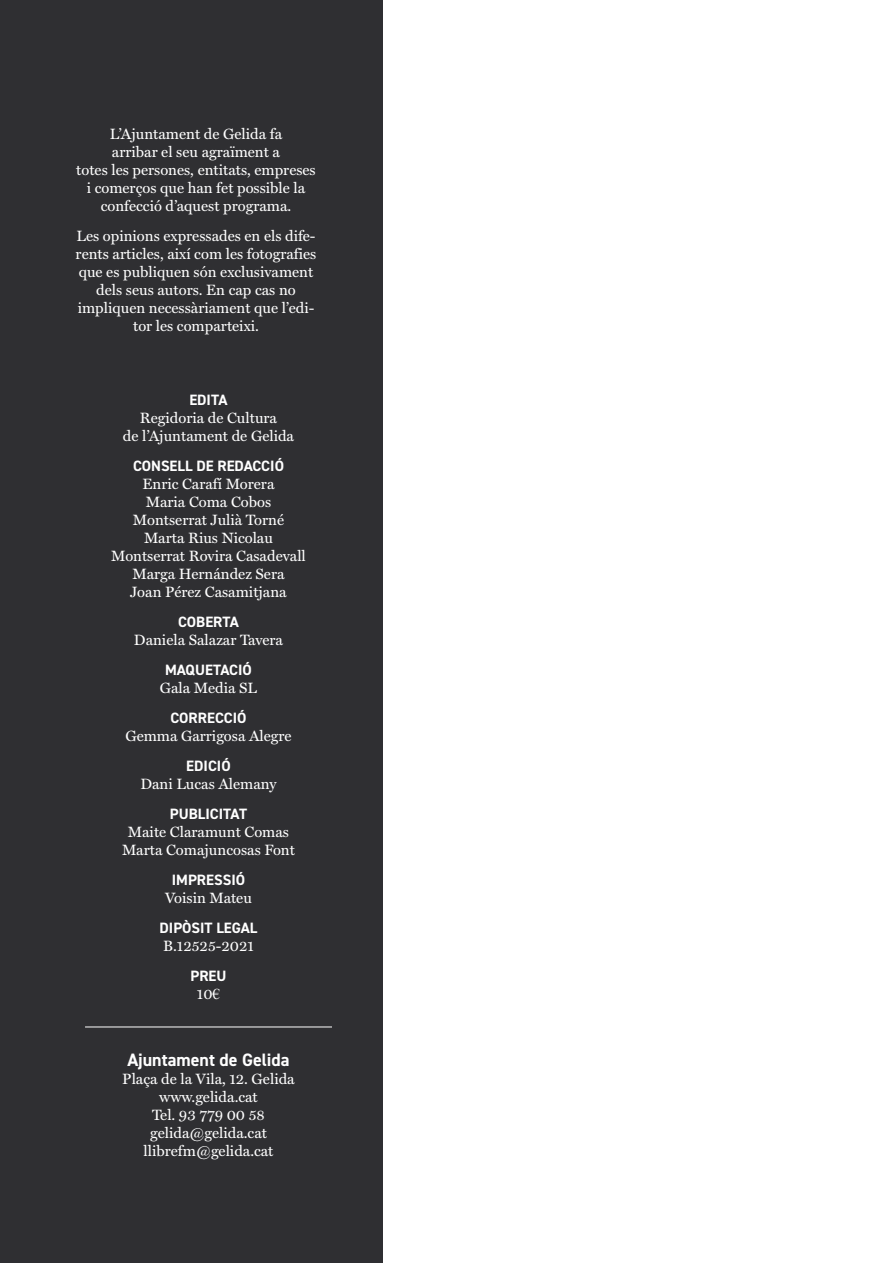
<style>
.page{position:relative;width:893px;height:1263px;background:#fff}
.page>*{position:absolute;margin:0;border:0;box-sizing:border-box;transform-origin:0 0}
.t1{font:700 18px "DIN2014";color:#fff}
.t2{font:15px/18px "Miller Text Roman";color:#fff;text-align:center}
.t3{font:700 15px/18px "DIN2014";color:#fff}
.s1{font-family:"DIN2014";font-weight:700}
.s2{font-family:"Miller Text Roman";font-weight:400}
.s3{font-family:"Times New Roman";font-weight:400}
</style>
<div class="page">
<div style="left:0;top:0;width:383px;height:1263px;background:#2f2f32"></div>
<hr style="left:85px;top:1026px;width:247px;height:1px;background:#fff">
<p class="t2" style="left:76px;top:125px;width:241px">L’Ajuntament de Gelida fa<br>arribar el seu agraïment a<br>totes les persones, entitats, empreses i comerços que han fet possible la confecció d’aquest programa.</p>
<p class="t2" style="left:76px;top:227px;width:242px">Les opinions expressades en els dife&shy;rents articles, així com les fotografies que es publiquen són exclusivament dels seus autors. En cap cas no impliquen necessàriament que l’edi&shy;tor les comparteixi.</p>
<p class="t2" style="left:123px;top:391px;width:173px"><span class="s1">EDITA<br></span>Regidoria de Cultura<br>de l’Ajuntament de Gelida</p>
<p class="t2" style="left:111px;top:457px;width:196px"><span class="s1">CONSELL DE REDACCIÓ<br></span>Enric Carafí Morera<br>Maria Coma Cobos<br>Montserrat Julià Torné<br>Marta Rius Nicolau<br>Montserrat Rovira Casadevall<br>Marga Hernández Sera<br>Joan Pérez Casamitjana</p>
<p class="t2" style="left:134px;top:613px;width:151px"><span class="s1">COBERTA<br></span>Daniela Salazar Tavera</p>
<p class="t2" style="left:160px;top:661px;width:99px"><span class="s1">MAQUETACIÓ<br></span>Gala Media SL</p>
<p class="t2" style="left:125px;top:709px;width:168px"><span class="s1">CORRECCIÓ<br></span>Gemma Garrigosa Alegre</p>
<p class="t2" style="left:140px;top:757px;width:138px"><span class="s1">EDICIÓ<br></span>Dani Lucas Alemany</p>
<p class="t2" style="left:122px;top:805px;width:174px"><span class="s1">PUBLICITAT<br></span>Maite Claramunt Comas<br>Marta Comajuncosas Font</p>
<p class="t2" style="left:165px;top:871px;width:88px"><span class="s1">IMPRESSIÓ<br></span>Voisin Mateu</p>
<p class="t3" style="left:160px;top:919px;width:99px">DIPÒSIT LEGAL<br><span class="s2">B.12525-2021</span></p>
<p class="t3" style="left:191px;top:967px;width:37px;text-align:center">PREU<br><span class="s2">10</span><span class="s3">€</span></p>
<p class="t1" style="left:127px;top:1048px;width:164px">Ajuntament de Gelida</p>
<p class="t2" style="left:122px;top:1070px;width:174px">Plaça de la Vila, 12. Gelida www.gelida.cat<br>Tel. 93 779 00 58 gelida@gelida.cat llibrefm@gelida.cat</p>
</div>
